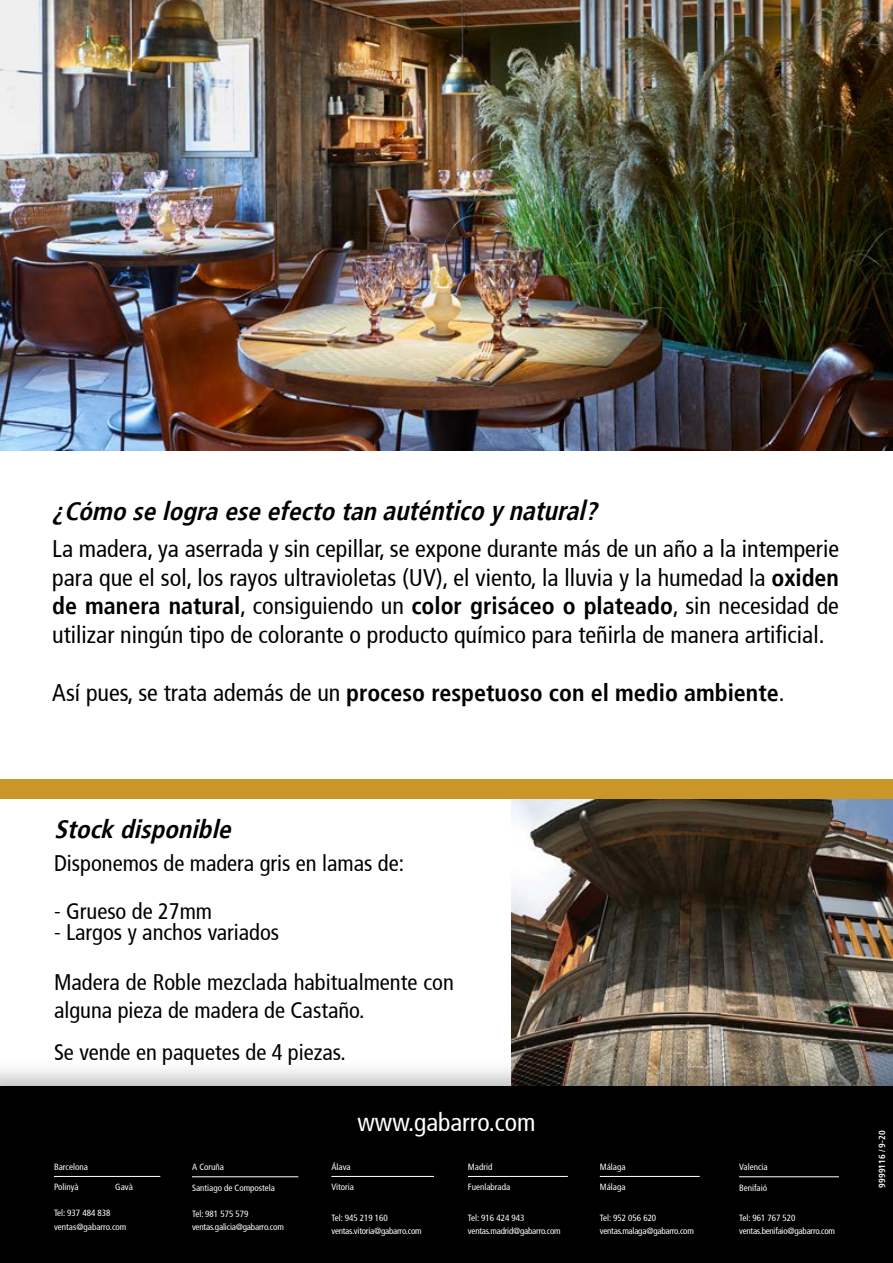
<style>
.page{position:relative;width:893px;height:1263px;background:#fff}
.page>*{position:absolute;margin:0;border:0;box-sizing:border-box;transform-origin:0 0}
.t1{font:italic 700 condensed 25.5px "Frutiger";color:#000}
.t2{font:condensed 25.5px "Frutiger";color:#fff}
.t3{font:condensed 24px/28.8px "Frutiger";color:#000;text-align:justify}
.t4{font:700 condensed 24px "Frutiger";color:#000}
.t5{font:condensed 22.5px/28.5px "Frutiger";color:#000}
.t6{font:condensed 9px/13px "Frutiger";letter-spacing:-.025em;color:#fff}
.t7{font:condensed 9px/13px "Frutiger";color:#fff}
.t8{font:condensed 9px/13px "Frutiger";letter-spacing:-.02em;color:#fff}
.t9{font:700 condensed 9px "Frutiger";color:#fff}
.s1{font-size:27.3px}
.s2{font-weight:700}
.s3{font-weight:400}
</style>
<div class="page">
<img style="left:0;top:0;width:893px;height:451px">
<img style="left:511px;top:798px;width:382px;height:261px">
<div style="left:0;top:1059px;width:893px;height:204px;background:#000;opacity:.25"></div>
<div style="left:0;top:1086px;width:893px;height:177px;background:#000"></div>
<hr style="left:468px;top:1176px;width:100px;height:1px;background:#fff">
<hr style="left:192px;top:1176px;width:106px;height:1px;background:#fff">
<hr style="left:600px;top:1176px;width:100px;height:1px;background:#fff">
<hr style="left:739px;top:1176px;width:100px;height:1px;background:#fff">
<hr style="left:331px;top:1176px;width:103px;height:1px;background:#fff">
<hr style="left:54px;top:1176px;width:106px;height:1px;background:#fff">
<div style="left:0;top:779px;width:893px;height:19px;background:#cb9628"></div>
<p class="t1" style="left:52px;top:496px;width:553px">¿Cómo selograeseefecto tan <span class="s1">auténticoynatural</span>?</p>
<p class="t3" style="left:52px;top:534px;width:788px">La madera, ya aserrada y sin cepillar, se expone durante más de un año a la intemperie para que el sol, los rayos ultravioletas (UV), el viento, la lluvia y la humedad la <span class="s2">oxiden de manera natural</span>, consiguiendo un <span class="s2">color grisáceo o plateado</span>, sin necesidad de utilizar ningún tipo de colorante o producto químico para teñirla de manera artificial.</p>
<p class="t4" style="left:52px;top:678px;width:734px"><span class="s3">Así pues, se trata además de un</span> proceso respetuoso con el medio ambiente<span class="s3">.</span></p>
<p class="t1" style="left:54px;top:814px;width:185px">Stockdisponible</p>
<p class="t5" style="left:54px;top:849px;width:352px">Disponemos de madera gris en lamas de:</p>
<p class="t5" style="left:54px;top:897px;width:160px">- Grueso de 27mm</p>
<p class="t5" style="left:54px;top:918px;width:227px">- Largos y anchos variados</p>
<p class="t5" style="left:54px;top:968px;width:401px">Madera de Roble mezclada habitualmente con alguna pieza de madera de Castaño.</p>
<p class="t5" style="left:54px;top:1038px;width:293px">Se vende en paquetes de 4 piezas.</p>
<p class="t7" style="left:54px;top:1160px;width:35px">Barcelona</p>
<p class="t7" style="left:54px;top:1181px;width:26px">Polinyà</p>
<p class="t7" style="left:115px;top:1181px;width:19px">Gavà</p>
<p class="t7" style="left:54px;top:1207px;width:74px">Tel: 937 484 838 ventas@gabarro.com</p>
<p class="t7" style="left:192px;top:1161px;width:34px">A Coruña</p>
<p class="t7" style="left:192px;top:1181px;width:85px">Santiago de Compostela</p>
<p class="t8" style="left:192px;top:1207px;width:93px">Tel: 981 575 579 ventas.galicia@gabarro.com</p>
<p class="t2" style="left:357px;top:1107px;width:179px">www.gabarro.com</p>
<p class="t7" style="left:331px;top:1160px;width:21px">Álava</p>
<p class="t7" style="left:331px;top:1181px;width:24px">Vitoria</p>
<p class="t6" style="left:331px;top:1211px;width:92px">Tel: 945 219 160 ventas.vitoria@gabarro.com</p>
<p class="t7" style="left:468px;top:1160px;width:26px">Madrid</p>
<p class="t7" style="left:468px;top:1181px;width:44px">Fuenlabrada</p>
<p class="t6" style="left:468px;top:1211px;width:94px">Tel: 916 424 943 ventas.madrid@gabarro.com</p>
<p class="t7" style="left:600px;top:1160px;width:27px">Málaga</p>
<p class="t7" style="left:600px;top:1181px;width:27px">Málaga</p>
<p class="t6" style="left:600px;top:1211px;width:96px">Tel: 952 056 620 ventas.malaga@gabarro.com</p>
<p class="t7" style="left:739px;top:1161px;width:30px">Valencia</p>
<p class="t7" style="left:739px;top:1181px;width:30px">Benifaió</p>
<p class="t6" style="left:739px;top:1211px;width:97px">Tel: 961 767 520 ventas.benifaio@gabarro.com</p>
<p class="t9" style="left:877px;top:1187px;width:58px;rotate:-90deg">9999116 / 9-20</p>
</div>
